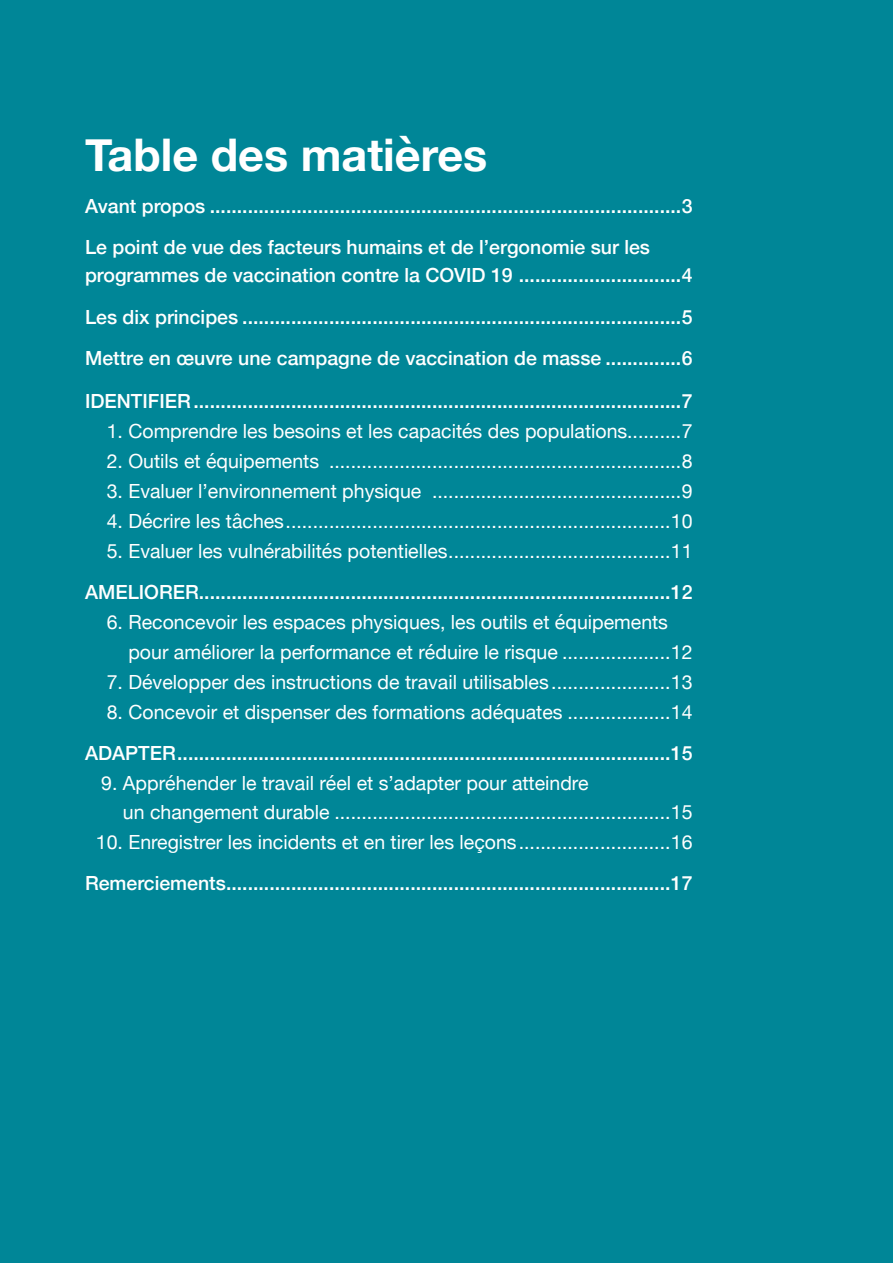
<style>
.page{position:relative;width:893px;height:1263px;background:#008697}
.page>*{position:absolute;margin:0;border:0;box-sizing:border-box;transform-origin:0 0}
.t1{font:700 45px "Helvetica Neue";color:#fff}
.t2{font:19.5px/30px "Helvetica Neue";color:#fff}
.t3{font:500 19.5px/41.7px "Helvetica Neue";color:#fff}
</style>
<div class="page">
<h1 class="t1" style="left:85px;top:120px;width:404px">Table des matières</h1>
<p class="t3" style="left:85px;top:184px;width:609px;line-height:41.2px">Avant propos .......................................................................................3<br>Le point de vue des facteurs humains et de l’ergonomie sur les</p>
<p class="t3" style="left:85px;top:253px;width:609px;text-align:justify">programmes de vaccination contre la COVID 19 ..............................4<br>Les dix principes .................................................................................5<br>Mettre en œuvre une campagne de vaccination de masse ..............6<br>IDENTIFIER..........................................................................................7</p>
<p class="t2" style="left:107px;top:417px;width:587px">1. Comprendre les besoins et les capacités des populations..........7</p>
<p class="t2" style="left:107px;top:447px;width:587px">2. Outils et équipements .................................................................8</p>
<p class="t2" style="left:107px;top:477px;width:587px">3. Evaluer l’environnement physique ..............................................9</p>
<p class="t2" style="left:107px;top:507px;width:587px">4. Décrire les tâches.......................................................................10</p>
<p class="t2" style="left:107px;top:537px;width:587px">5. Evaluer les vulnérabilités potentielles.........................................11</p>
<p class="t3" style="left:85px;top:570px;width:609px">AMELIORER.......................................................................................12</p>
<p class="t2" style="left:128px;top:608px;width:566px;text-indent:-22px">6. Reconcevoir les espaces physiques, les outils et équipements pour améliorer la performance et réduire le risque ....................12</p>
<p class="t2" style="left:107px;top:668px;width:587px">7. Développer des instructions de travail utilisables ......................13</p>
<p class="t2" style="left:107px;top:698px;width:587px">8. Concevoir et dispenser des formations adéquates ...................14</p>
<p class="t3" style="left:85px;top:731px;width:609px">ADAPTER...........................................................................................15</p>
<p class="t2" style="left:123px;top:770px;width:571px;line-height:28.5px;text-indent:-22px">9. Appréhender le travail réel et s’adapter pour atteindre<br>un changement durable ..............................................................15</p>
<p class="t2" style="left:96px;top:828px;width:598px">10. Enregistrer les incidents et en tirer les leçons............................16</p>
<p class="t3" style="left:85px;top:861px;width:609px">Remerciements..................................................................................17</p>
</div>
